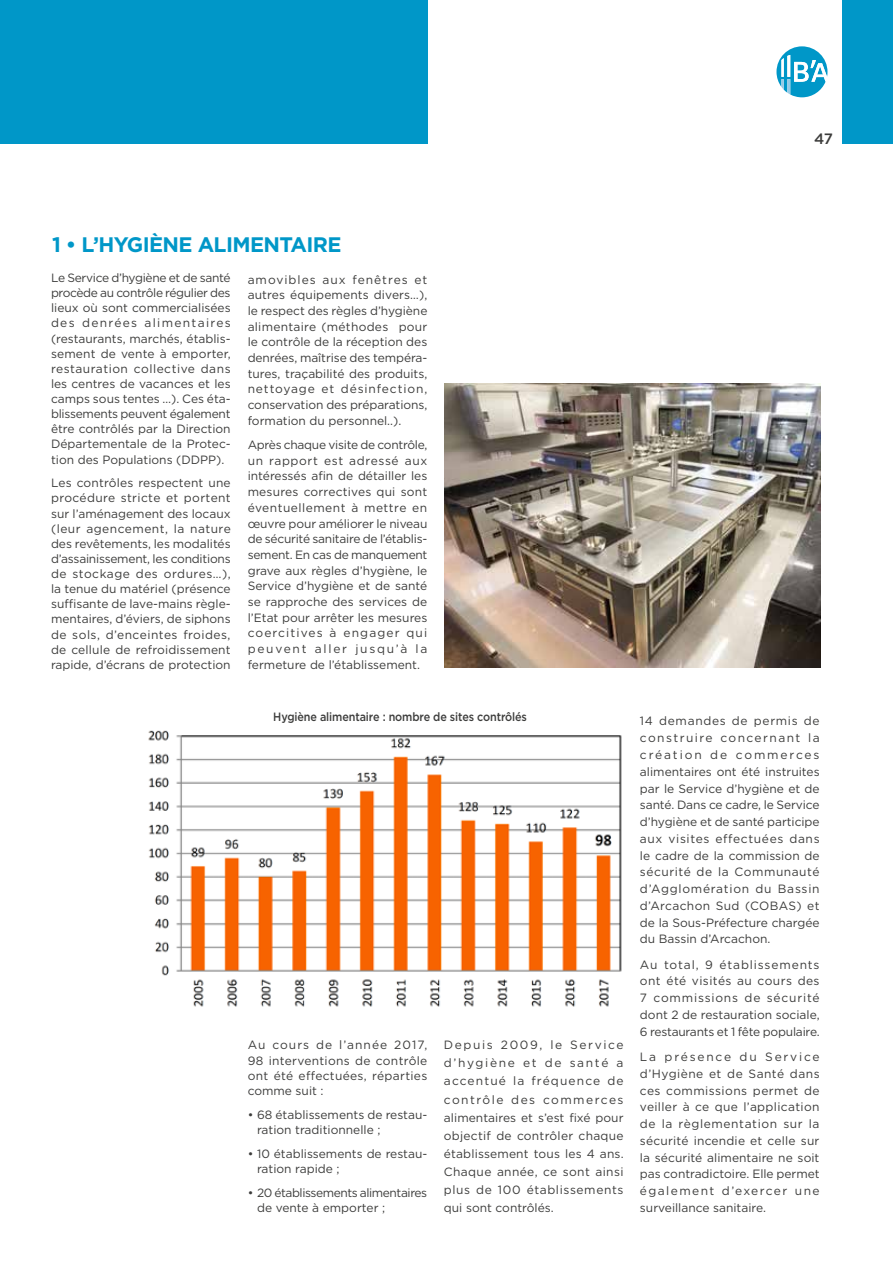
<style>
.page{position:relative;width:893px;height:1263px;background:#fff}
.page>*{position:absolute;margin:0;border:0;box-sizing:border-box;transform-origin:0 0}
.t1{font:700 21px "Gotham";letter-spacing:-.03em;color:#0097c8}
.t2{font:500 15px "Gotham";color:#3c3c3b}
.t3{font:12px/16.8px "Gotham";color:#3c3c3b;text-align:justify}
.t4{font:12px/15.3px "Gotham";letter-spacing:-.035em;color:#3c3c3b}
.t5{font:500 12px "Gotham";letter-spacing:-.01em;color:#3c3c3b;scale:.9 1}
</style>
<div class="page">
<div style="left:0;top:0;width:427px;height:144px;background:#0097c8"></div>
<img style="left:148px;top:730px;width:474px;height:277px">
<div style="left:842px;top:0;width:51px;height:144px;background:#0097c8"></div>
<svg style="left:776px;top:46px;width:51px;height:51px"></svg>
<img style="left:445px;top:383px;width:375px;height:284px">
<p class="t2" style="left:814px;top:128px;width:20px">47</p>
<h1 class="t1" style="left:52px;top:230px;width:291px">1 • L’HYGIÈNE ALIMENTAIRE</h1>
<p class="t3" style="left:51px;top:270px;width:181px;line-height:15.1px">Le Service d’hygiène et de santé procède au contrôle régulier des lieux où sont commercialisées des denrées alimentaires (restaurants, marchés, établis&shy;sement de vente à emporter, restauration collective dans les centres de vacances et les camps sous tentes …). Ces éta&shy;blissements peuvent également être contrôlés par la Direction Départementale de la Protec&shy;tion des Populations (DDPP).</p>
<p class="t3" style="left:51px;top:475px;width:181px;line-height:15.1px">Les contrôles respectent une procédure stricte et portent sur l’aménagement des locaux (leur agencement, la nature des revêtements, les modalités d’assainissement, les conditions de stockage des ordures…), la tenue du matériel (présence suffisante de lave-mains règle&shy;mentaires, d’éviers, de siphons de sols, d’enceintes froides, de cellule de refroidissement rapide, d’écrans de protection</p>
<p class="t3" style="left:248px;top:271px;width:181px;line-height:15.8px">amovibles aux fenêtres et autres équipements divers…), le respect des règles d’hygiène alimentaire (méthodes pour le contrôle de la réception des denrées, maîtrise des tempéra&shy;tures, traçabilité des produits, nettoyage et désinfection, conservation des préparations, formation du personnel..).</p>
<p class="t3" style="left:248px;top:437px;width:181px;line-height:15.8px">Après chaque visite de contrôle, un rapport est adressé aux intéressés afin de détailler les mesures correctives qui sont éventuellement à mettre en œuvre pour améliorer le niveau de sécurité sanitaire de l’établis&shy;sement. En cas de manquement grave aux règles d’hygiène, le Service d’hygiène et de santé se rapproche des services de l’Etat pour arrêter les mesures coercitives à engager qui peuvent aller jusqu’à la fermeture de l’établissement.</p>
<p class="t5" style="left:273px;top:709px;width:283px">Hygiène alimentaire : nombre de sites contrôlés</p>
<p class="t3" style="left:248px;top:1037px;width:181px;line-height:15.3px">Au cours de l’année 2017, 98 interventions de contrôle ont été effectuées, réparties comme suit :</p>
<p class="t3" style="left:257px;top:1106px;width:172px;line-height:15.3px;text-indent:-9px">• 68 établissements de restau&shy;ration traditionnelle ;</p>
<p class="t3" style="left:257px;top:1145px;width:172px;line-height:15.3px;text-indent:-9px">• 10 établissements de restau&shy;ration rapide ;</p>
<p class="t4" style="left:257px;top:1184px;width:172px;text-indent:-9px">• 20 établissements alimentaires de vente à emporter ;</p>
<p class="t3" style="left:444px;top:1036px;width:181px;line-height:18px">Depuis 2009, le Service d’hygiène et de santé a accentué la fréquence de contrôle des commerces alimentaires et s’est fixé pour objectif de contrôler chaque établissement tous les 4 ans.<br>Chaque année, ce sont ainsi plus de 100 établissements qui sont contrôlés.</p>
<p class="t3" style="left:640px;top:712px;width:181px">14 demandes de permis de construire concernant la création de commerces alimentaires ont été instruites par le Service d’hygiène et de santé. Dans ce cadre, le Service d’hygiène et de santé participe aux visites effectuées dans le cadre de la commission de sécurité de la Communauté d’Agglomération du Bassin d’Arcachon Sud (COBAS) et de la Sous-Préfecture chargée du Bassin d’Arcachon.</p>
<p class="t3" style="left:640px;top:956px;width:181px">Au total, 9 établissements ont été visités au cours des 7 commissions de sécurité dont 2 de restauration sociale, 6 restaurants et 1 fête populaire.</p>
<p class="t3" style="left:640px;top:1048px;width:181px">La présence du Service d’Hygiène et de Santé dans ces commissions permet de veiller à ce que l’application de la règlementation sur la sécurité incendie et celle sur la sécurité alimentaire ne soit pas contradictoire. Elle permet également d’exercer une surveillance sanitaire.</p>
</div>
